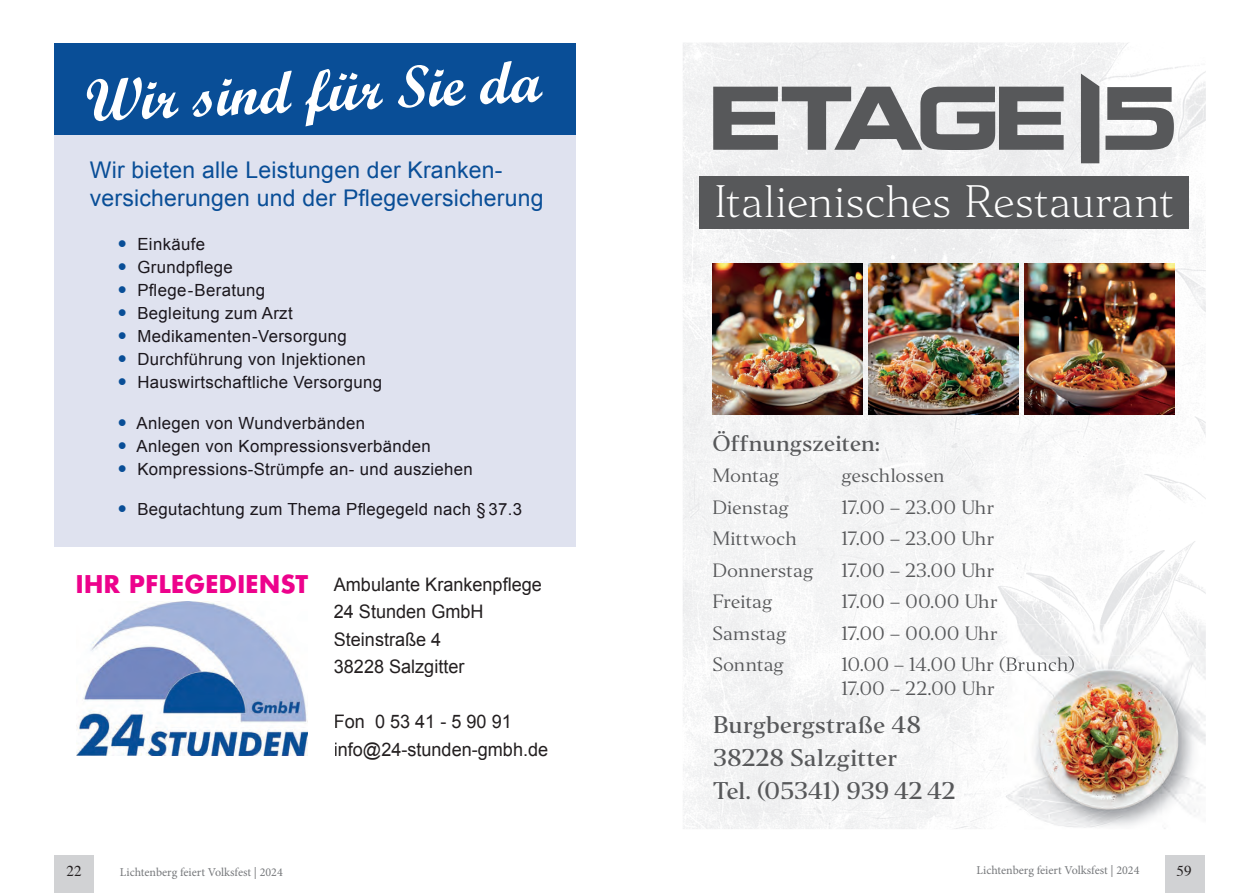
<style>
.page{position:relative;width:1259px;height:893px;background:#fff}
.page>*{position:absolute;margin:0;border:0;box-sizing:border-box;transform-origin:0 0}
.t1{font:59.7px "Script MT Bold";color:#fff}
.t2{font:300 42.45px "Editor";letter-spacing:-.01em;color:#fff}
.t3{font:22.95px/27.6px "Arial";letter-spacing:.01em;color:#094e97}
.t4{font:500 22.5px/33px "Editor";letter-spacing:-.005em;color:#57585a}
.t5{font:500 21px "Editor";letter-spacing:-.005em;color:#57585a}
.t6{font:18.6px/27.3px "Arial";color:#231f20}
.t7{font:18px/24px "Editor";letter-spacing:-.005em;color:#57585a}
.t8{font:16.8px/23px "Arial";letter-spacing:.02em;color:#1b171d}
.t9{font:15px "Times";color:#231f20}
.t10{font:12px "Minion Pro";color:#76787b}
.s1{font-family:"Futura LT Pro";font-weight:700;font-size:23.85px;color:#ed028c}
</style>
<div class="page">
<div style="left:54px;top:44px;width:521px;height:503px;background:#dfe2ef"></div>
<div style="left:54px;top:44px;width:521px;height:91px;background:#094e97"></div>
<img style="left:76px;top:602px;width:231px;height:154px">
<div style="left:54px;top:855px;width:39px;height:38px;background:#d1d2d4"></div>
<img style="left:683px;top:43px;width:522px;height:786px">
<div style="left:713px;top:656px;width:294px;height:19px;background:#f6f7f7"></div>
<div style="left:699px;top:176px;width:490px;height:53px;background:#57585a"></div>
<svg style="left:713px;top:87px;width:350px;height:63px"></svg>
<svg style="left:1105px;top:87px;width:69px;height:63px"></svg>
<svg style="left:1081px;top:74px;width:18px;height:89px;background:#616264"></svg>
<img style="left:1024px;top:264px;width:150px;height:150px">
<img style="left:868px;top:264px;width:150px;height:150px">
<img style="left:712px;top:264px;width:150px;height:150px">
<img style="left:1007px;top:624px;width:198px;height:205px">
<img style="left:1007px;top:656px;width:17px;height:19px">
<img style="left:1024px;top:655px;width:181px;height:174px">
<div style="left:1165px;top:855px;width:39px;height:38px;background:#d1d2d4"></div>
<h1 class="t1" style="left:82px;top:62px;width:459px;rotate:-2deg">Wir sind für Sie da</h1>
<h3 class="t3" style="left:90px;top:157px;width:455px">Wir bieten alle Leistungen der Kranken&shy;versicherungen und der Pflegeversicherung</h3>
<p class="t8" style="left:137px;top:233px;width:246px">Einkäufe<br>Grundpflege<br>Pflege-Beratung<br>Begleitung zum Arzt<br>Medikamenten-Versorgung<br>Durchführung von Injektionen<br>Hauswirtschaftliche Versorgung</p>
<p class="t8" style="left:136px;top:411px;width:338px">Anlegen von Wundverbänden<br>Anlegen von Kompressionsverbänden<br>Kompressions-Strümpfe an- und ausziehen</p>
<p class="t8" style="left:137px;top:498px;width:386px">Begutachtung zum Thema Pflegegeld nach § 37.3</p>
<p class="t6" style="left:334px;top:571px;width:210px;text-indent:-258px"><span class="s1">IHR PFLEGEDIENST</span> Ambulante Krankenpflege<br>24 Stunden GmbH<br>Steinstraße 4<br>38228 Salzgitter</p>
<p class="t6" style="left:334px;top:708px;width:216px">Fon 0 53 41 - 5 90 91 info@24-stunden-gmbh.de</p>
<p class="t9" style="left:66px;top:857px;width:16px">22</p>
<p class="t10" style="left:120px;top:864px;width:164px">Lichtenberg feiert Volksfest | 2024</p>
<h2 class="t2" style="left:714px;top:174px;width:461px">Italienisches Restaurant</h2>
<p class="t5" style="left:712px;top:429px;width:169px">Öffnungszeiten:</p>
<p class="t7" style="left:712px;top:463px;width:68px">Montag</p>
<p class="t7" style="left:841px;top:463px;width:105px">geschlossen</p>
<p class="t7" style="left:712px;top:495px;width:78px">Dienstag</p>
<p class="t7" style="left:841px;top:495px;width:154px">17.00 – 23.00 Uhr</p>
<p class="t7" style="left:712px;top:526px;width:86px">Mittwoch</p>
<p class="t7" style="left:841px;top:526px;width:154px">17.00 – 23.00 Uhr</p>
<p class="t7" style="left:712px;top:558px;width:103px">Donnerstag</p>
<p class="t7" style="left:841px;top:558px;width:154px">17.00 – 23.00 Uhr</p>
<p class="t7" style="left:712px;top:589px;width:62px">Freitag</p>
<p class="t7" style="left:841px;top:589px;width:158px">17.00 – 00.00 Uhr</p>
<p class="t7" style="left:712px;top:621px;width:76px">Samstag</p>
<p class="t7" style="left:841px;top:621px;width:158px">17.00 – 00.00 Uhr</p>
<p class="t7" style="left:712px;top:652px;width:73px">Sonntag</p>
<p class="t7" style="left:841px;top:652px;width:235px">10.00 – 14.00 Uhr (Brunch)<br>17.00 – 22.00 Uhr</p>
<h3 class="t4" style="left:713px;top:708px;width:244px">Burgbergstraße 48<br>38228 Salzgitter<br>Tel. (05341) 939 42 42</h3>
<p class="t10" style="left:976px;top:862px;width:164px">Lichtenberg feiert Volksfest | 2024</p>
<p class="t9" style="left:1176px;top:857px;width:16px">59</p>
</div>
